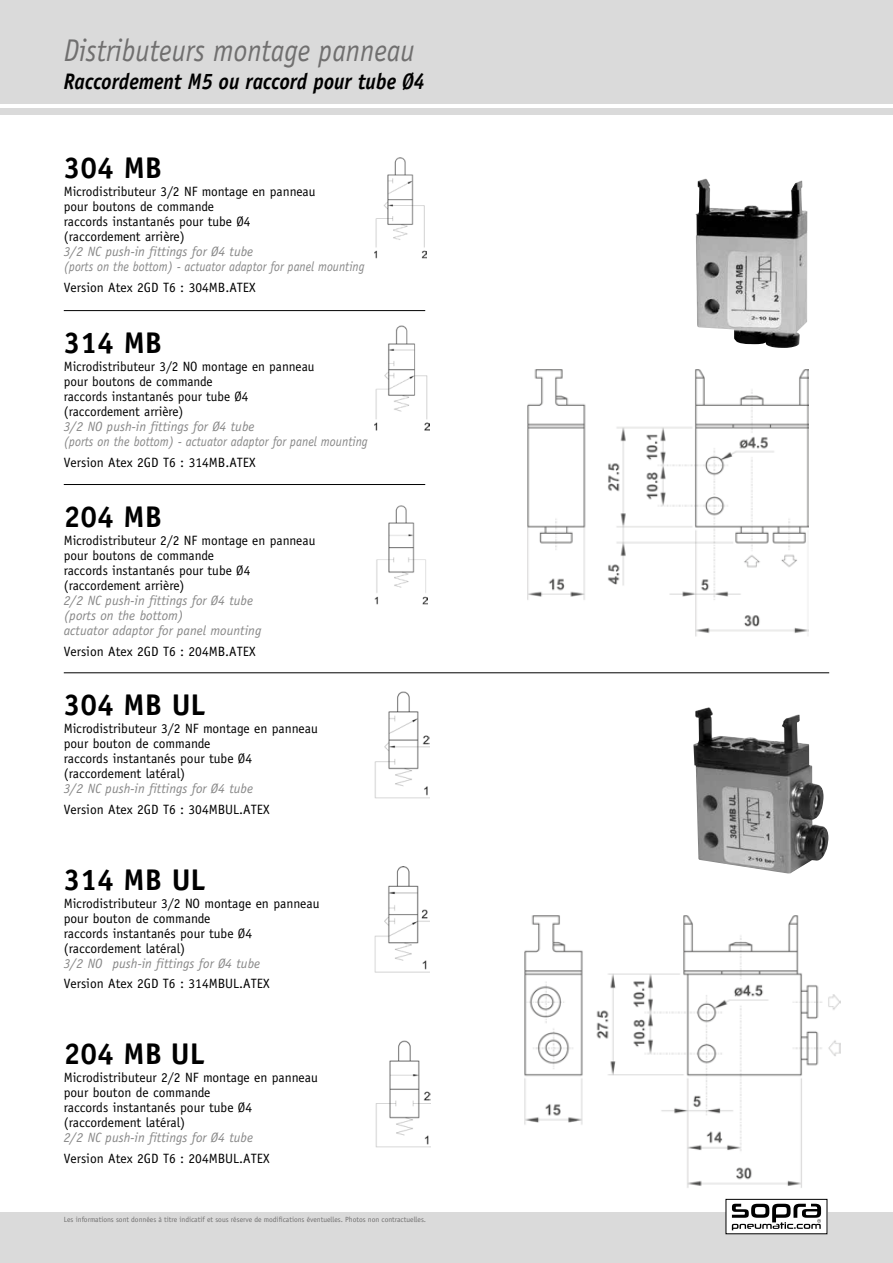
<style>
.page{position:relative;width:893px;height:1263px;background:#fff}
.page>*{position:absolute;margin:0;border:0;box-sizing:border-box;transform-origin:0 0}
.t1{font:italic 31.5px "Officina Sans";color:#706f6f;scale:.9 1}
.t2{font:700 30px "Officina Sans";color:#000}
.t3{font:italic 700 22.5px "Officina Sans";color:#000;scale:.9 1}
.t4{font:13.5px/15px "Officina Sans";color:#000}
.t5{font:italic 13.5px/15px "Officina Sans";color:#878787}
.t6{font:7.5px "Officina Sans";color:#706f6f}
</style>
<div class="page">
<img style="left:524px;top:915px;width:317px;height:273px">
<img style="left:374px;top:692px;width:55px;height:107px">
<img style="left:376px;top:1040px;width:55px;height:107px">
<img style="left:374px;top:866px;width:55px;height:107px">
<img style="left:693px;top:707px;width:135px;height:166px">
<img style="left:527px;top:369px;width:281px;height:267px">
<img style="left:374px;top:157px;width:53px;height:101px">
<img style="left:374px;top:325px;width:55px;height:106px">
<img style="left:374px;top:506px;width:53px;height:99px">
<div style="left:0;top:0;width:893px;height:104px;background:#dadada"></div>
<div style="left:0;top:1212px;width:893px;height:51px;background:#dadada"></div>
<div style="left:0;top:108px;width:893px;height:7px;background:#dadada"></div>
<hr style="left:64px;top:672px;width:765px;height:1px;background:#000">
<hr style="left:64px;top:484px;width:361px;height:1px;background:#000">
<hr style="left:64px;top:310px;width:361px;height:1px;background:#000">
<div style="left:726px;top:1199px;width:101px;height:35px;background:#fff"></div>
<div style="left:725px;top:1199px;width:102px;height:35px;border:1px solid #000"></div>
<svg style="left:732px;top:1204px;width:89px;height:26px"></svg>
<img style="left:695px;top:179px;width:112px;height:169px">
<h1 class="t1" style="left:64px;top:32px;width:391px">Distributeurs montage panneau</h1>
<h3 class="t3" style="left:64px;top:68px;width:403px">Raccordement M5 ou raccord pour tube Ø4</h3>
<h2 class="t2" style="left:64px;top:149px;width:100px">304 MB</h2>
<p class="t4" style="left:64px;top:184px;width:253px">Microdistributeur 3/2 NF montage en panneau pour boutons de commande<br>raccords instantanés pour tube Ø4 (raccordement arrière)</p>
<p class="t5" style="left:64px;top:244px;width:302px">3/2 NC push-in fittings for Ø4 tube<br>(ports on the bottom) - actuator adaptor for panel mounting</p>
<p class="t4" style="left:64px;top:280px;width:193px">Version Atex 2GD T6 : 304MB.ATEX</p>
<h2 class="t2" style="left:64px;top:324px;width:100px">314 MB</h2>
<p class="t4" style="left:64px;top:359px;width:252px">Microdistributeur 3/2 NO montage en panneau pour boutons de commande<br>raccords instantanés pour tube Ø4 (raccordement arrière)</p>
<p class="t5" style="left:64px;top:419px;width:305px">3/2 NO push-in fittings for Ø4 tube<br>(ports on the bottom) - actuator adaptor for panel mounting</p>
<p class="t4" style="left:64px;top:454px;width:193px">Version Atex 2GD T6 : 314MB.ATEX</p>
<h2 class="t2" style="left:64px;top:498px;width:100px">204 MB</h2>
<p class="t4" style="left:64px;top:533px;width:253px">Microdistributeur 2/2 NF montage en panneau pour boutons de commande<br>raccords instantanés pour tube Ø4 (raccordement arrière)</p>
<p class="t5" style="left:64px;top:593px;width:199px">2/2 NC push-in fittings for Ø4 tube (ports on the bottom)<br>actuator adaptor for panel mounting</p>
<p class="t4" style="left:64px;top:644px;width:193px">Version Atex 2GD T6 : 204MB.ATEX</p>
<h2 class="t2" style="left:64px;top:686px;width:143px">304 MB UL</h2>
<p class="t4" style="left:64px;top:721px;width:256px">Microdistributeur 3/2 NF montage en panneau pour bouton de commande<br>raccords instantanés pour tube Ø4 (raccordement latéral)</p>
<p class="t5" style="left:64px;top:781px;width:191px">3/2 NC push-in fittings for Ø4 tube</p>
<p class="t4" style="left:64px;top:802px;width:207px">Version Atex 2GD T6 : 304MBUL.ATEX</p>
<h2 class="t2" style="left:64px;top:861px;width:143px">314 MB UL</h2>
<p class="t4" style="left:64px;top:896px;width:257px">Microdistributeur 3/2 NO montage en panneau pour bouton de commande<br>raccords instantanés pour tube Ø4 (raccordement latéral)</p>
<p class="t5" style="left:64px;top:956px;width:198px">3/2 NO push-in fittings for Ø4 tube</p>
<p class="t4" style="left:64px;top:976px;width:207px">Version Atex 2GD T6 : 314MBUL.ATEX</p>
<h2 class="t2" style="left:64px;top:1035px;width:142px">204 MB UL</h2>
<p class="t4" style="left:64px;top:1070px;width:256px">Microdistributeur 2/2 NF montage en panneau pour bouton de commande<br>raccords instantanés pour tube Ø4 (raccordement latéral)</p>
<p class="t5" style="left:64px;top:1130px;width:191px">2/2 NC push-in fittings for Ø4 tube</p>
<p class="t4" style="left:64px;top:1151px;width:207px">Version Atex 2GD T6 : 204MBUL.ATEX</p>
<p class="t6" style="left:64px;top:1215px;width:364px">Les informations sont données à titre indicatif et sous réserve de modifications éventuelles. Photos non contractuelles.</p>
</div>
